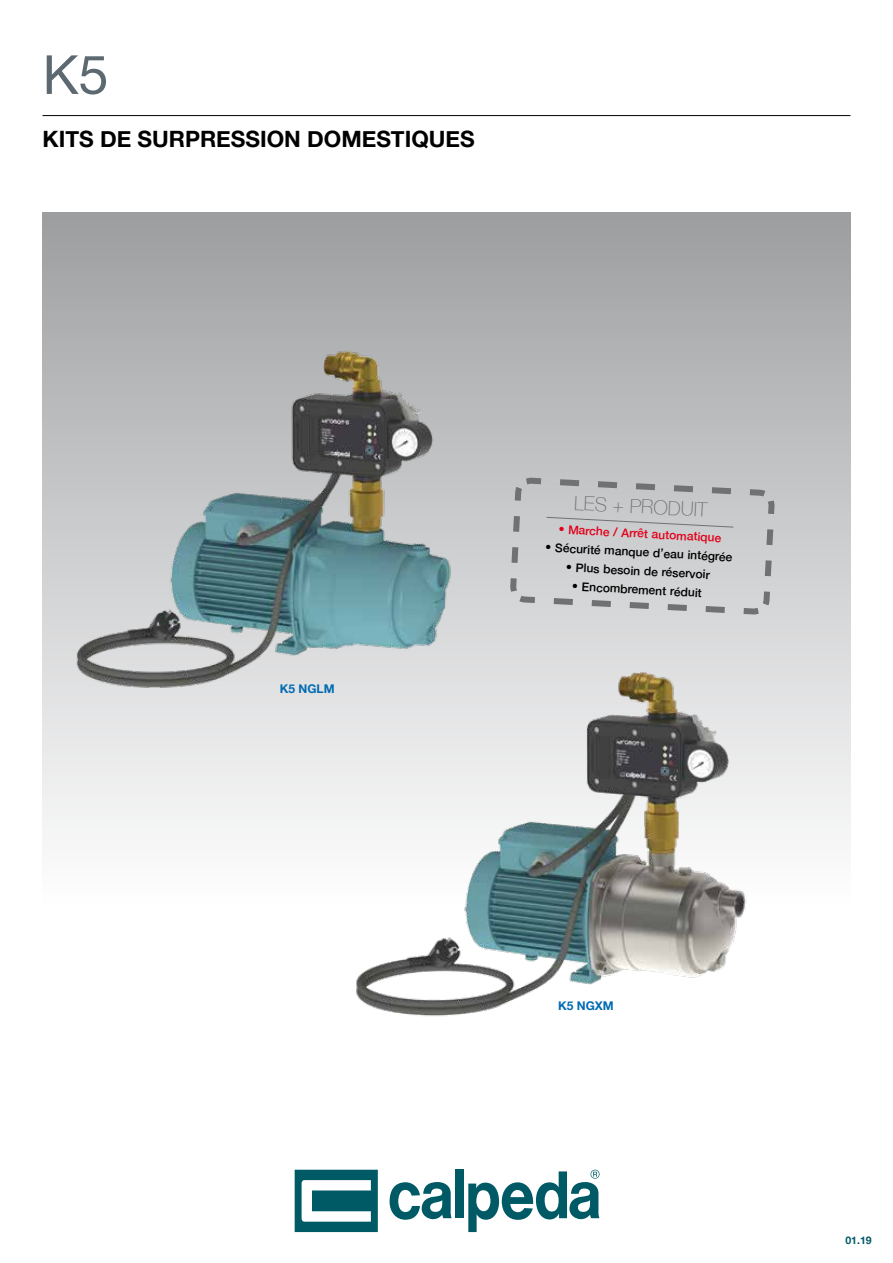
<style>
.page{position:relative;width:893px;height:1263px;background:#fff}
.page>*{position:absolute;margin:0;border:0;box-sizing:border-box;transform-origin:0 0}
.t1{font:54px "Helvetica Neue";color:#5d6970}
.t2{font:700 22.5px "Helvetica Neue";color:#000}
.t3{font:100 19.5px "Helvetica Neue";color:#707172}
.t4{font:500 12px "Helvetica Neue";color:#000}
.t5{font:500 12px "Helvetica Neue";color:#e2001a}
.t6{font:700 12px "Helvetica Neue";color:#006ab3}
.t7{font:700 10.5px "Helvetica Neue";color:#005a65}
</style>
<div class="page">
<div style="left:43px;top:213px;width:807px;height:694px;background:linear-gradient(to bottom,#9d9fa1,#fff)"></div>
<div style="left:455px;top:1170px;width:9px;height:48px;background:#005a65"></div>
<svg style="left:390px;top:1182px;width:62px;height:38px"></svg>
<svg style="left:468px;top:1170px;width:131px;height:62px"></svg>
<svg style="left:295px;top:1170px;width:83px;height:62px"></svg>
<hr style="left:43px;top:115px;width:807px;height:1px;background:#000">
<img style="left:341px;top:658px;width:428px;height:359px">
<img style="left:51px;top:332px;width:420px;height:374px">
<svg style="left:544px;top:475px;width:193px;height:1px"></svg>
<svg style="left:507px;top:476px;width:270px;height:339px;background:#c5c5c4"></svg>
<svg style="left:546px;top:516px;width:188px;height:12px;background:#c2c3c4"></svg>
<h1 class="t1" style="left:43px;top:29px;width:68px">K5</h1>
<h2 class="t2" style="left:43px;top:122px;width:434px">KITS DE SURPRESSION DOMESTIQUES</h2>
<p class="t6" style="left:280px;top:679px;width:56px">K5 NGLM</p>
<h3 class="t3" style="left:575px;top:488px;width:135px;rotate:3deg">LES + PRODUIT</h3>
<p class="t5" style="left:559px;top:519px;width:164px;rotate:3deg">• Marche / Arrêt automatique</p>
<p class="t4" style="left:546px;top:537px;width:189px;rotate:3deg">• Sécurité manque d’eau intégrée</p>
<p class="t4" style="left:566px;top:557px;width:146px;rotate:3deg">• Plus besoin de réservoir</p>
<p class="t4" style="left:573px;top:576px;width:131px;rotate:3deg">• Encombrement réduit</p>
<p class="t6" style="left:558px;top:996px;width:57px">K5 NGXM</p>
<p class="t7" style="left:845px;top:1232px;width:28px">01.19</p>
</div>
